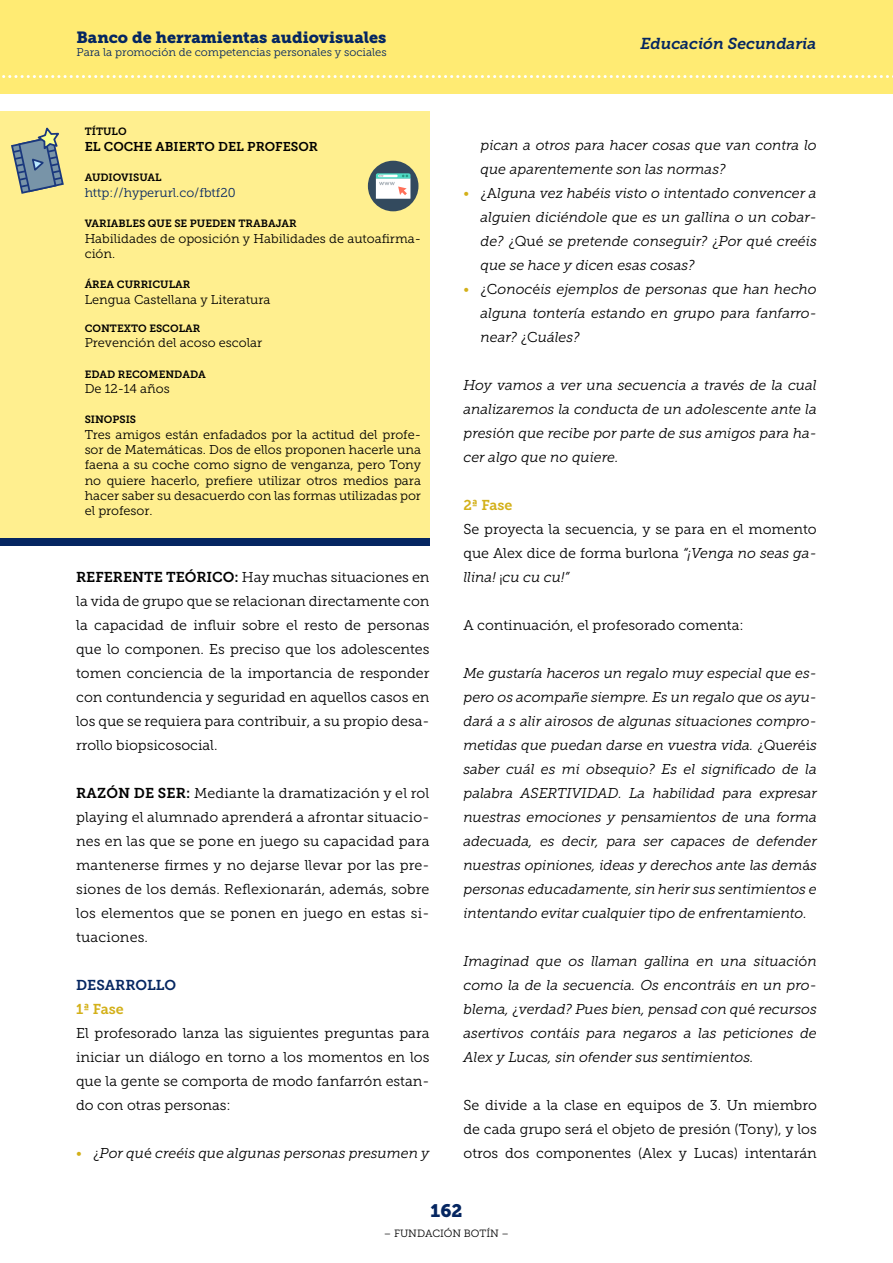
<style>
.page{position:relative;width:893px;height:1263px;background:#fff}
.page>*{position:absolute;margin:0;border:0;box-sizing:border-box;transform-origin:0 0}
.t1{font:18px "Museo Slab 900";color:#052661}
.t2{font:16.2px "Museo Slab 900";color:#052661}
.t3{font:italic 15.75px "Museo Slab 700";color:#052661}
.t4{font:italic 14.25px/24px "Museo Slab 300";color:#000;text-align:justify}
.t5{font:14.25px/24px "Museo Slab 300";color:#000;text-align:justify}
.t6{font:14.25px "Museo Slab 700";color:#d3b019}
.t7{font:14.25px "Museo Slab 700";color:#052661}
.t8{font:12.75px/15.3px "Museo Slab 300";color:#000}
.t9{font:12.75px "Museo Slab 700";color:#000}
.t10{font:12.75px "Museo Slab 300";color:#052661}
.t11{font:11.25px "Museo Slab 300";color:#052661}
.t12{font:10.5px "Museo Slab 700";color:#000}
.t13{font:10.5px "Museo Slab 300";color:#000}
.s1{font-family:"Museo Slab 700"}
.s2{font-style:normal;color:#d3b019}
.s3{font-style:normal}
.s4{font-style:italic}
</style>
<div class="page">
<div style="left:0;top:0;width:893px;height:94px;background:#ffeb73"></div>
<svg style="left:2px;top:75px;width:891px;height:3px"></svg>
<div style="left:0;top:111px;width:429px;height:430px;background:#ffef8f"></div>
<div style="left:0;top:538px;width:429px;height:7px;background:#052661"></div>
<div style="left:368px;top:161px;width:50px;height:50px;background:#334a5e;border-radius:50%"></div>
<svg style="left:376px;top:173px;width:34px;height:26px"></svg>
<svg style="left:11px;top:127px;width:53px;height:67px"></svg>
<p class="t2" style="left:77px;top:28px;width:311px">Banco de herramientas audiovisuales</p>
<p class="t11" style="left:77px;top:46px;width:312px">Para la promoción de competencias personales y sociales</p>
<p class="t12" style="left:85px;top:126px;width:43px">TÍTULO</p>
<p class="t9" style="left:85px;top:139px;width:235px">EL COCHE ABIERTO DEL PROFESOR</p>
<p class="t12" style="left:85px;top:172px;width:78px">AUDIOVISUAL</p>
<p class="t10" style="left:85px;top:185px;width:153px">http://hyperurl.co/fbtf20</p>
<p class="t12" style="left:85px;top:218px;width:213px">VARIABLES QUE SE PUEDEN TRABAJAR</p>
<p class="t8" style="left:85px;top:231px;width:338px">Habilidades de oposición y Habilidades de autoafirma&shy;ción.</p>
<p class="t12" style="left:85px;top:279px;width:107px">ÁREA CURRICULAR</p>
<p class="t8" style="left:85px;top:292px;width:187px">Lengua Castellana y Literatura</p>
<p class="t12" style="left:85px;top:322px;width:117px">CONTEXTO ESCOLAR</p>
<p class="t8" style="left:85px;top:335px;width:179px">Prevención del acoso escolar</p>
<p class="t12" style="left:85px;top:368px;width:123px">EDAD RECOMENDADA</p>
<p class="t8" style="left:85px;top:381px;width:87px">De 12-14 años</p>
<p class="t12" style="left:85px;top:414px;width:53px">SINOPSIS</p>
<p class="t8" style="left:85px;top:427px;width:338px;text-align:justify">Tres amigos están enfadados por la actitud del profe&shy;sor de Matemáticas. Dos de ellos proponen hacerle una faena a su coche como signo de venganza, pero Tony no quiere hacerlo, prefiere utilizar otros medios para hacer saber su desacuerdo con las formas utilizadas por el profesor.</p>
<p class="t5" style="left:76px;top:565px;width:355px"><span class="s1">REFERENTE TEÓRICO:</span> Hay muchas situaciones en la vida de grupo que se relacionan directamente con la capacidad de influir sobre el resto de personas que lo componen. Es preciso que los adolescentes tomen conciencia de la importancia de responder con contundencia y seguridad en aquellos casos en los que se requiera para contribuir, a su propio desa&shy;rrollo biopsicosocial.</p>
<p class="t5" style="left:76px;top:781px;width:355px"><span class="s1">RAZÓN DE SER:</span> Mediante la dramatización y el rol playing el alumnado aprenderá a afrontar situacio&shy;nes en las que se pone en juego su capacidad para mantenerse firmes y no dejarse llevar por las pre&shy;siones de los demás. Reflexionarán, además, sobre los elementos que se ponen en juego en estas si&shy;tuaciones.</p>
<p class="t7" style="left:76px;top:977px;width:102px">DESARROLLO</p>
<p class="t6" style="left:76px;top:1001px;width:49px">1ª Fase</p>
<p class="t5" style="left:76px;top:1021px;width:355px">El profesorado lanza las siguientes preguntas para iniciar un diálogo en torno a los momentos en los que la gente se comporta de modo fanfarrón estan&shy;do con otras personas:</p>
<p class="t4" style="left:76px;top:1141px;width:355px"><span class="s2">•</span> <span class="s3">¿</span>Por qu<span class="s3">é</span> creéis que algunas personas presumen y</p>
<p class="t3" style="left:640px;top:34px;width:177px">Educación Secundaria</p>
<p class="t4" style="left:480px;top:133px;width:338px">pican a otros para hacer cosas que van contra lo que aparentemente son las normas?</p>
<p class="t4" style="left:480px;top:181px;width:338px;text-indent:-17px"><span class="s2">•</span> <span class="s3">¿A</span>lguna vez habéis visto o intentado convencer a alguien diciéndole que es un gallina o un cobar&shy;de? <span class="s3">¿Qué</span> se pretende conseguir? <span class="s3">¿</span>Por qu<span class="s3">é</span> creéis que se hace y dicen esas cosas?</p>
<p class="t4" style="left:480px;top:277px;width:338px;text-indent:-17px"><span class="s2">•</span> <span class="s3">¿C</span>onoc<span class="s3">é</span>is ejemplos de personas que han hecho alguna tontería estando en grupo para fanfarro&shy;near? <span class="s3">¿C</span>uáles?</p>
<p class="t4" style="left:463px;top:373px;width:355px">Hoy vamos a ver una secuencia a trav<span class="s3">é</span>s de la cual analizaremos la conducta de un adolescente ante la presi<span class="s3">ó</span>n que recibe por parte de sus amigos para ha&shy;cer algo que no quiere.</p>
<p class="t6" style="left:463px;top:497px;width:50px">2ª Fase</p>
<p class="t5" style="left:463px;top:517px;width:355px">Se proyecta la secuencia, y se para en el momento que Alex dice de forma burlona <span class="s4">“¡Venga no seas ga&shy;llina!</span> ¡<span class="s4">cu cu cu!”</span></p>
<p class="t5" style="left:463px;top:613px;width:282px">A continuación, el profesorado comenta:</p>
<p class="t4" style="left:463px;top:661px;width:355px">Me gustaría haceros un regalo muy especial que es&shy;pero os acompañe siempre. Es un regalo que os ayu&shy;dará a s alir airosos de algunas situaciones compro&shy;metidas que puedan darse en vuestra vida. <span class="s3">¿Qu</span>er<span class="s3">éi</span>s saber cuál es mi obsequio? Es el significado de la palabra ASERTIVIDAD. La habilidad para expresar nuestras emociones y pensamientos de una forma adecuada, es decir, para ser capaces de defender nuestras opiniones, ideas y derechos ante las dem<span class="s3">á</span>s personas educadamente, sin herir sus sentimientos e intentando evitar cualquier tipo de enfrentamiento.</p>
<p class="t4" style="left:463px;top:949px;width:355px">Imaginad que os llaman gallina en una situaci<span class="s3">ó</span>n como la de la secuencia. Os encontr<span class="s3">á</span>is en un pro&shy;blema, <span class="s3">¿</span>verdad? Pues bien, pensad con qu<span class="s3">é</span> recursos asertivos cont<span class="s3">á</span>is para negaros a las peticiones de Alex y Lucas, sin ofender sus sentimientos.</p>
<p class="t5" style="left:463px;top:1093px;width:355px">Se divide a la clase en equipos de 3. Un miembro de cada grupo será el objeto de presión (Tony), y los otros dos componentes (Alex y Lucas) intentarán</p>
<p class="t1" style="left:431px;top:1201px;width:33px">162</p>
<p class="t13" style="left:384px;top:1227px;width:127px">– FUNDACIÓN BOTÍN –</p>
</div>
